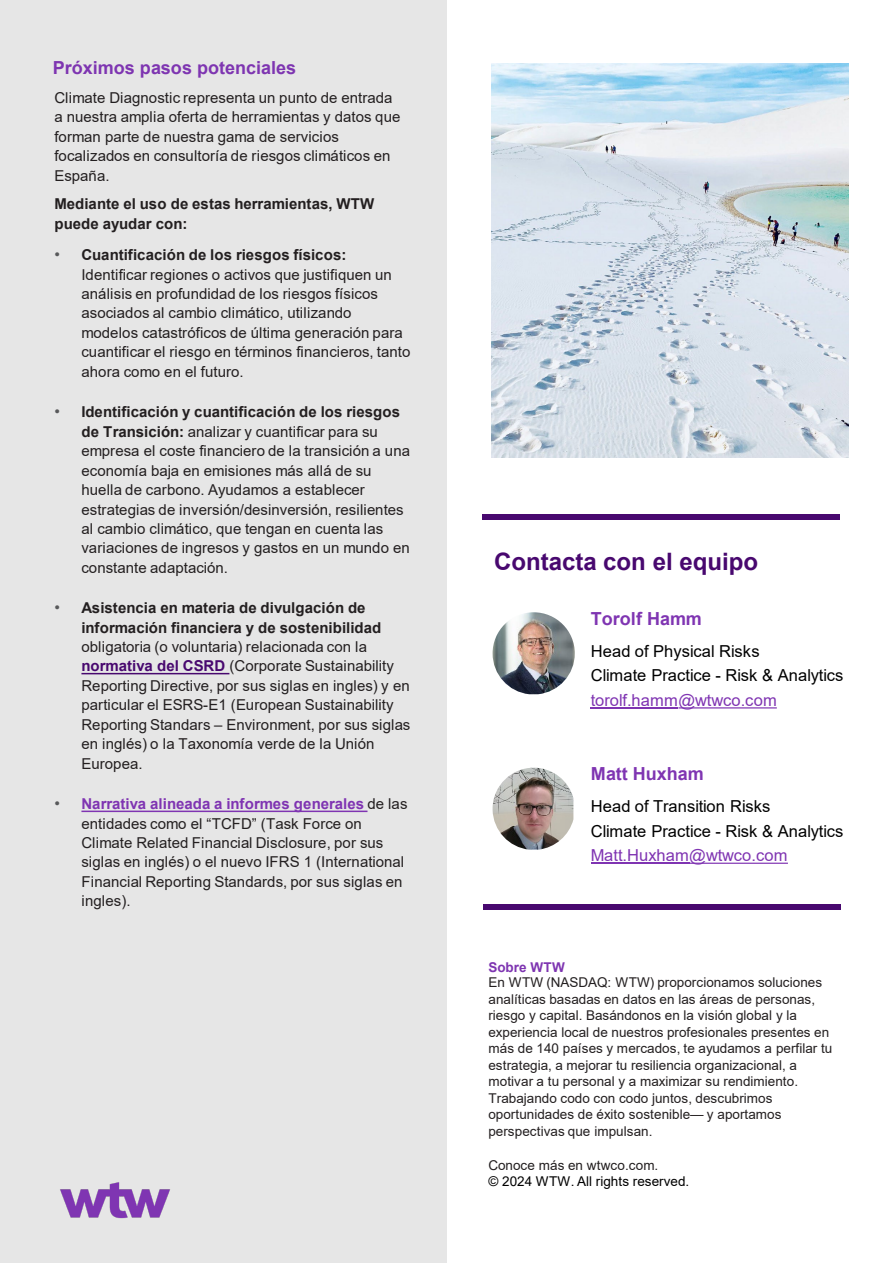
<style>
.page{position:relative;width:893px;height:1263px;background:#fff}
.page>*{position:absolute;margin:0;border:0;box-sizing:border-box;transform-origin:0 0}
.t1{font:700 24px "Arial";color:#48086f}
.t2{font:700 18px "Arial";color:#7e35b1}
.t3{font:700 18px "Arial";letter-spacing:-.005em;color:#7f35b2}
.t4{font:16.5px "Arial";letter-spacing:.005em;color:#000}
.t5{font:16.5px "Arial";letter-spacing:.01em;color:#7f34b2}
.t6{font:15px/19.5px "Arial";letter-spacing:.005em;color:#231f20}
.t7{font:700 15px/19.5px "Arial";letter-spacing:.005em;color:#231f20}
.t8{font:13.5px/16.5px "Arial";color:#231f20}
.t9{font:13.5px "Arial";color:#000}
.t10{font:700 13.5px "Arial";letter-spacing:.005em;color:#7e35b1}
.s1{font-size:15.9px;color:#58595b}
.s2{font-weight:700}
.s3{font-weight:700;color:#48086f}
.s4{font-weight:700;color:#7f34b2}
</style>
<div class="page">
<div style="left:0;top:0;width:446px;height:1263px;background:#e6e6e6"></div>
<img style="left:491px;top:63px;width:357px;height:394px">
<img style="left:60px;top:1182px;width:110px;height:37px">
<svg style="left:81px;top:673px;width:148px;height:1px"></svg>
<svg style="left:81px;top:811px;width:286px;height:1px"></svg>
<hr style="left:590px;top:707px;width:37px;height:2px;background:#7f34b2">
<hr style="left:631px;top:707px;width:47px;height:2px;background:#7f34b2">
<svg style="left:678px;top:707px;width:98px;height:2px"></svg>
<img style="left:492px;top:612px;width:82px;height:82px">
<hr style="left:590px;top:863px;width:32px;height:1px;background:#7f34b2">
<hr style="left:627px;top:863px;width:62px;height:1px;background:#7f34b2">
<svg style="left:689px;top:863px;width:99px;height:1px"></svg>
<img style="left:492px;top:768px;width:81px;height:82px">
<div style="left:483px;top:904px;width:357px;height:5px;background:#48086f"></div>
<div style="left:482px;top:514px;width:358px;height:6px;background:#48086f"></div>
<p class="t2" style="left:53px;top:54px;width:245px">Próximos pasos potenciales</p>
<p class="t6" style="left:54px;top:88px;width:347px">Climate Diagnostic representa un punto de entrada a nuestra amplia oferta de herramientas y datos que forman parte de nuestra gama de servicios focalizados en consultoría de riesgos climáticos en España.</p>
<p class="t7" style="left:54px;top:194px;width:321px">Mediante el uso de estas herramientas, WTW puede ayudar con:</p>
<p class="t6" style="left:81px;top:245px;width:330px;text-indent:-27px"><span class="s1">•</span> <span class="s2">Cuantificación de los riesgos físicos:<br></span>Identificar regiones o activos que justifiquen un análisis en profundidad de los riesgos físicos asociados al cambio climático, utilizando modelos catastróficos de última generación para cuantificar el riesgo en términos financieros, tanto ahora como en el futuro.</p>
<p class="t6" style="left:81px;top:402px;width:330px;text-indent:-27px"><span class="s1">•</span> <span class="s2">Identificación y cuantificación de los riesgos de Transición:</span> analizar y cuantificar para su empresa el coste financiero de la transición a una economía baja en emisiones más allá de su huella de carbono. Ayudamos a establecer estrategias de inversión/desinversión, resilientes al cambio climático, que tengan en cuenta las variaciones de ingresos y gastos en un mundo en constante adaptación.</p>
<p class="t6" style="left:81px;top:598px;width:330px;text-indent:-27px"><span class="s1">•</span> <span class="s2">Asistencia en materia de divulgación de información financiera y de sostenibilidad </span>obligatoria (o voluntaria) relacionada con la <span class="s3">normativa del CSRD</span> (Corporate Sustainability Reporting Directive, por sus siglas en ingles) y en particular el ESRS-E1 (European Sustainability Reporting Standars – Environment, por sus siglas en inglés) o la Taxonomía verde de la Unión Europea.</p>
<p class="t6" style="left:81px;top:794px;width:327px;text-indent:-27px"><span class="s1">•</span> <span class="s4">Narrativa alineada a informes generales</span> de las entidades como el “TCFD” (Task Force on Climate Related Financial Disclosure, por sus siglas en inglés) o el nuevo IFRS 1 (International Financial Reporting Standards, por sus siglas en ingles).</p>
<p class="t1" style="left:494px;top:545px;width:265px">Contacta con el equipo</p>
<p class="t3" style="left:590px;top:606px;width:113px">Torolf Hamm</p>
<p class="t4" style="left:590px;top:640px;width:170px">Head of Physical Risks</p>
<p class="t4" style="left:590px;top:664px;width:254px">Climate Practice - Risk &amp; Analytics</p>
<p class="t5" style="left:590px;top:688px;width:187px">torolf.hamm@wtwco.com</p>
<p class="t3" style="left:590px;top:761px;width:114px">Matt Huxham</p>
<p class="t4" style="left:590px;top:795px;width:181px">Head of Transition Risks</p>
<p class="t4" style="left:590px;top:819px;width:254px">Climate Practice - Risk &amp; Analytics</p>
<p class="t5" style="left:590px;top:844px;width:198px">Matt.Huxham@wtwco.com</p>
<p class="t10" style="left:488px;top:957px;width:78px">Sobre WTW</p>
<p class="t8" style="left:488px;top:974px;width:345px">En WTW (NASDAQ: WTW) proporcionamos soluciones analíticas basadas en datos en las áreas de personas, riesgo y capital. Basándonos en la visión global y la experiencia local de nuestros profesionales presentes en más de 140 países y mercados, te ayudamos a perfilar tu estrategia, a mejorar tu resiliencia organizacional, a motivar a tu personal y a maximizar su rendimiento.<br>Trabajando codo con codo juntos, descubrimos oportunidades de éxito sostenible— y aportamos perspectivas que impulsan.</p>
<p class="t8" style="left:488px;top:1157px;width:171px">Conoce más en wtwco.com.</p>
<p class="t9" style="left:488px;top:1172px;width:202px">© 2024 WTW. All rights reserved.</p>
</div>
